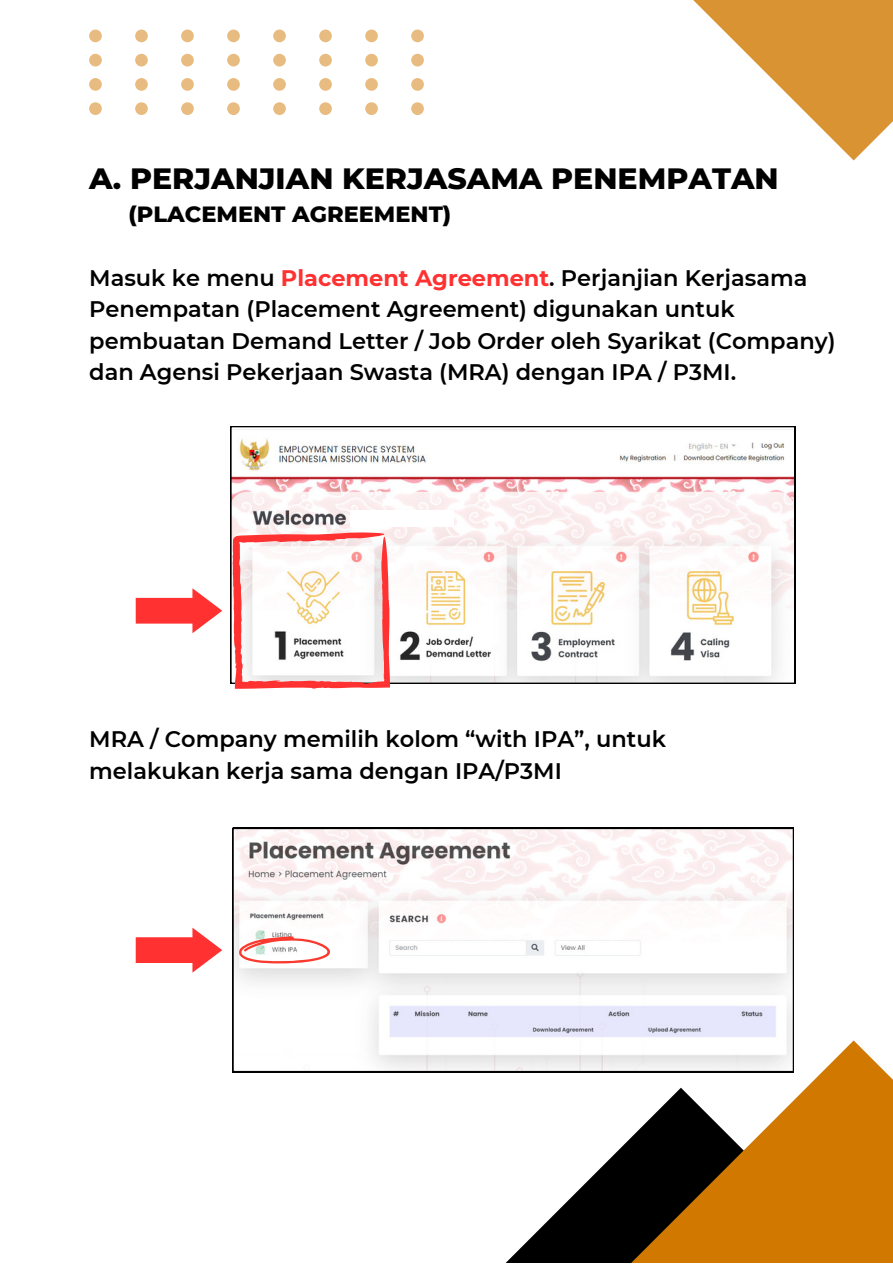
<style>
.page{position:relative;width:893px;height:1264px;background:#fff}
.page>*{position:absolute;margin:0;border:0;box-sizing:border-box;transform-origin:0 0}
.t1{font:800 30px "Montserrat";color:#000}
.t2{font:600 22.5px/31.5px "Montserrat";color:#000}
.t3{font:800 22.5px "Montserrat";color:#000}
.s1{font-weight:700;color:#ff3131}
</style>
<div class="page">
<svg style="left:277px;top:0;width:615px;height:160px"></svg>
<svg style="left:262px;top:1040px;width:630px;height:222px"></svg>
<svg style="left:89px;top:30px;width:335px;height:85px"></svg>
<svg style="left:230px;top:426px;width:565px;height:257px"></svg>
<div style="left:351px;top:510px;width:103px;height:17px;background:#fff"></div>
<svg style="left:233px;top:532px;width:157px;height:156px"></svg>
<svg style="left:136px;top:588px;width:86px;height:45px"></svg>
<svg style="left:232px;top:828px;width:561px;height:244px"></svg>
<svg style="left:136px;top:927px;width:86px;height:45px"></svg>
<svg style="left:238px;top:936px;width:92px;height:27px"></svg>
<p class="t1" style="left:89px;top:160px;width:691px">A. PERJANJIAN KERJASAMA PENEMPATAN</p>
<p class="t3" style="left:128px;top:200px;width:324px">(PLACEMENT AGREEMENT)</p>
<p class="t2" style="left:89px;top:262px;width:747px">Masuk ke menu <span class="s1">Placement Agreement</span>. Perjanjian Kerjasama Penempatan (Placement Agreement) digunakan untuk pembuatan Demand Letter / Job Order oleh Syarikat (Company) dan Agensi Pekerjaan Swasta (MRA) dengan IPA / P3MI.</p>
<p class="t2" style="left:89px;top:723px;width:578px">MRA / Company memilih kolom “with IPA”, untuk</p>
<p class="t2" style="left:89px;top:754px;width:474px">melakukan kerja sama dengan IPA/P3MI</p>
</div>
